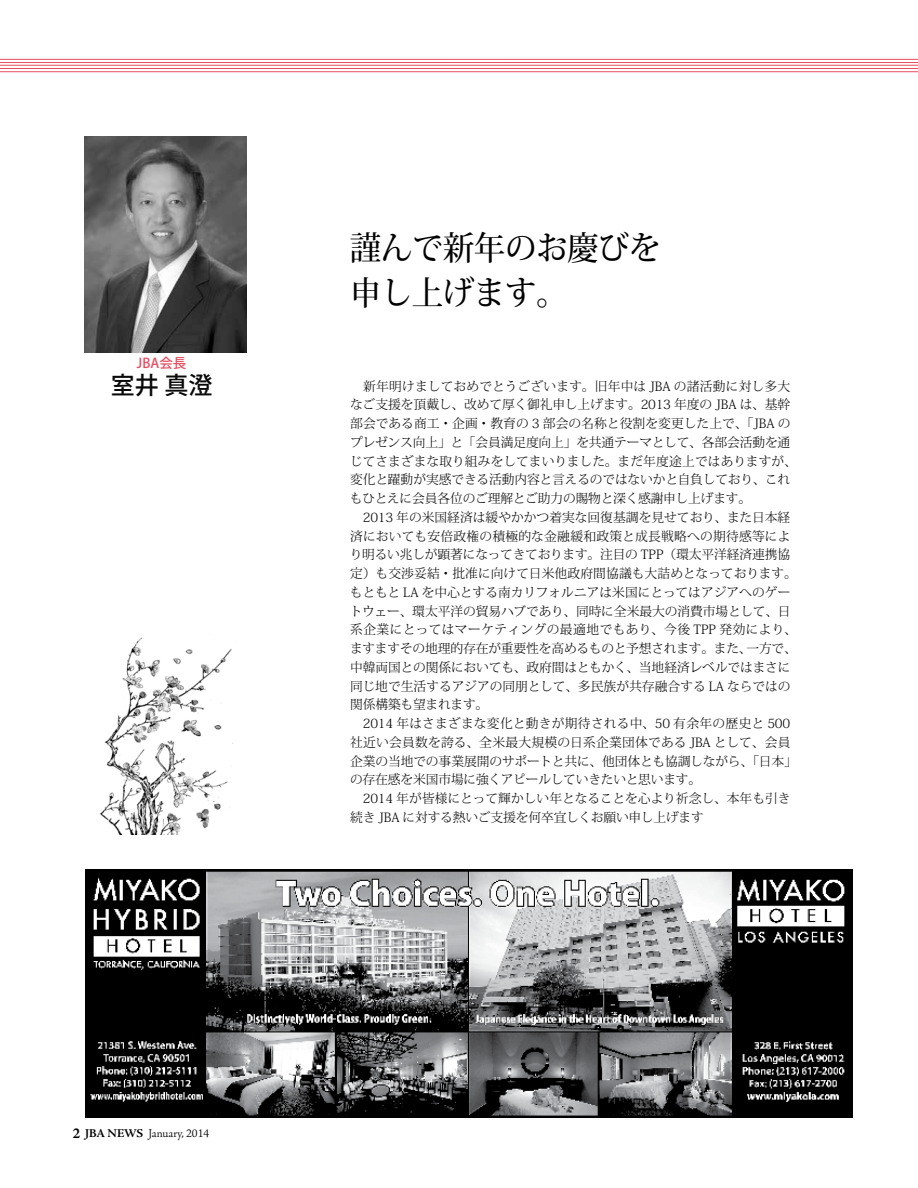
<style>
.page{position:relative;width:918px;height:1188px;background:#fff}
.page>*{position:absolute;margin:0;border:0;box-sizing:border-box;transform-origin:0 0}
.t1{font:500 33px/45px "Koz Min Pro";letter-spacing:-.02em;color:#000;scale:.96 1}
.t2{font:500 24px "Koz Go Pro";color:#090909}
.t3{font:500 13.5px "Koz Go Pro";color:#e64d61}
.t4{font:300 12.75px/18.8px "Koz Min Pro";letter-spacing:-.005em;color:#000}
.t5{font:300 12px "Adobe Jenson Pro";color:#000}
.s1{font-weight:700;font-size:15px}
.s2{font-weight:700}
</style>
<div class="page">
<svg style="left:86px;top:869px;width:767px;height:249px;background:#646566"></svg>
<svg style="left:0;top:58px;width:918px;height:15px"></svg>
<img style="left:84px;top:136px;width:162px;height:216px">
<img style="left:99px;top:637px;width:135px;height:198px">
<p class="t3" style="left:137px;top:354px;width:51px">JBA会長</p>
<h2 class="t2" style="left:111px;top:370px;width:103px">室井 真澄</h2>
<p class="t5" style="left:73px;top:1127px;width:138px"><span class="s1">2</span> <span class="s2">JBA NEWS</span> January, 2014</p>
<h1 class="t1" style="left:350px;top:224px;width:326px">謹んで新年のお慶びを申し上げます。</h1>
<p class="t4" style="left:350px;top:376px;width:449px">　新年明けましておめでとうございます。旧年中は JBA の諸活動に対し多大なご支援を頂戴し、改めて厚く御礼申し上げます。2013 年度の JBA は、基幹部会である商工・企画・教育の 3 部会の名称と役割を変更した上で、「JBA のプレゼンス向上」と「会員満足度向上」を共通テーマとして、各部会活動を通じてさまざまな取り組みをしてまいりました。まだ年度途上ではありますが、変化と躍動が実感できる活動内容と言えるのではないかと自負しており、これもひとえに会員各位のご理解とご助力の賜物と深く感謝申し上げます。　2013 年の米国経済は緩やかかつ着実な回復基調を見せており、また日本経済においても安倍政権の積極的な金融緩和政策と成長戦略への期待感等により明るい兆しが顕著になってきております。注目の TPP（環太平洋経済連携協定）も交渉妥結・批准に向けて日米他政府間協議も大詰めとなっております。もともと LA を中心とする南カリフォルニアは米国にとってはアジアへのゲートウェー、環太平洋の貿易ハブであり、同時に全米最大の消費市場として、日系企業にとってはマーケティングの最適地でもあり、今後 TPP 発効により、ますますその地理的存在が重要性を高めるものと予想されます。また、一方で、中韓両国との関係においても、政府間はともかく、当地経済レベルではまさに同じ地で生活するアジアの同朋として、多民族が共存融合する LA ならではの関係構築も望まれます。<br>　2014 年はさまざまな変化と動きが期待される中、50 有余年の歴史と 500社近い会員数を誇る、全米最大規模の日系企業団体である JBA として、会員企業の当地での事業展開のサポートと共に、他団体とも協調しながら、「日本」の存在感を米国市場に強くアピールしていきたいと思います。<br>　2014 年が皆様にとって輝かしい年となることを心より祈念し、本年も引き続き JBA に対する熱いご支援を何卒宜しくお願い申し上げます</p>
</div>
